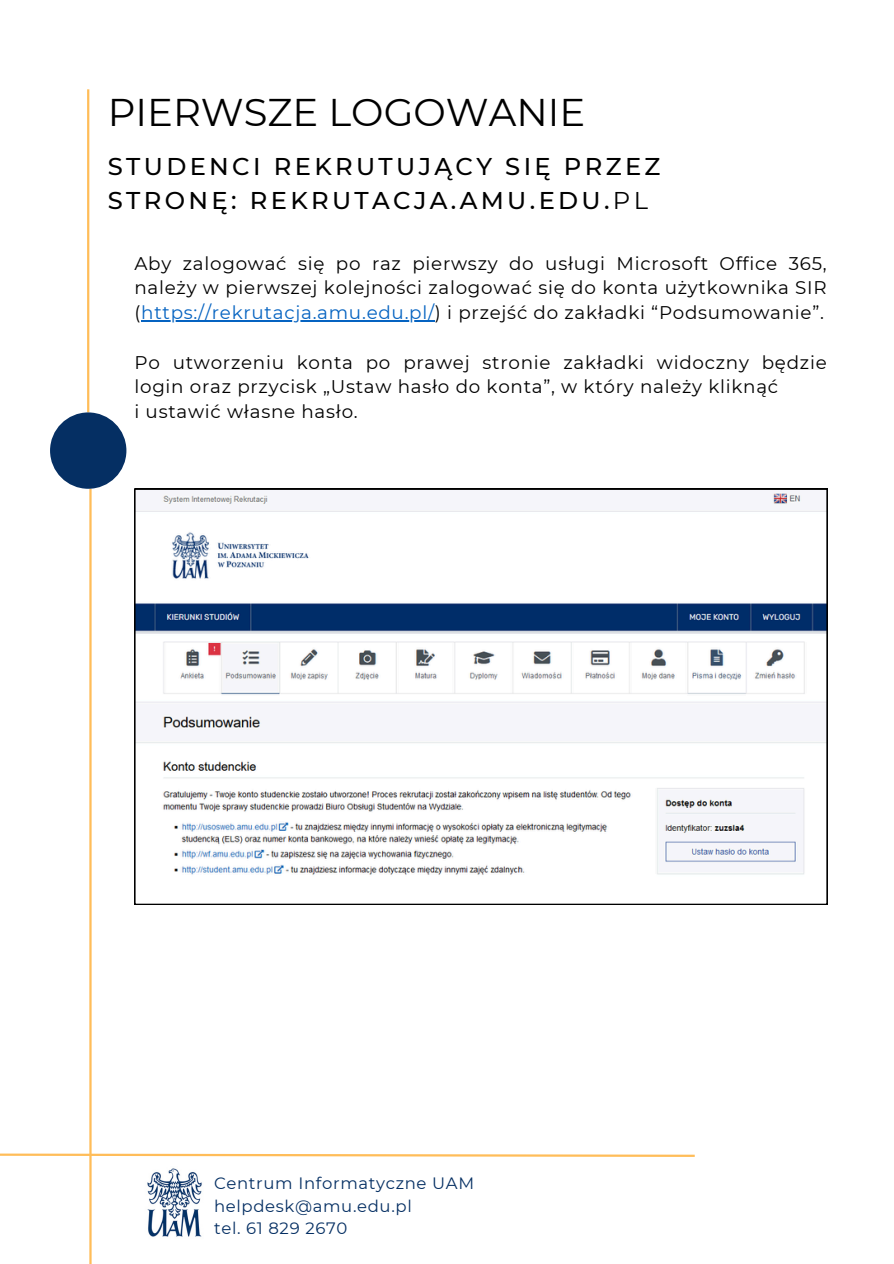
<style>
.page{position:relative;width:894px;height:1264px;background:#fff}
.page>*{position:absolute;margin:0;border:0;box-sizing:border-box;transform-origin:0 0}
.t1{font:38.55px "Montserrat";color:#000}
.t2{font:500 24.15px/33.8px "Montserrat";letter-spacing:.14em;color:#000}
.t3{font:18.3px/24.8px "Montserrat";letter-spacing:.04em;color:#000;text-align:justify}
.t4{font:16.5px/22.5px "Montserrat";letter-spacing:.04em;color:#052f63}
.s1{font-weight:400}
.s2{color:#0563c1}
</style>
<div class="page">
<hr style="left:87px;top:89px;width:2px;height:323px;background:#ffbd59">
<hr style="left:89px;top:489px;width:3px;height:774px;background:#ffbd59">
<div style="left:50px;top:412px;width:76px;height:77px;background:#052f63;border-radius:50%"></div>
<img style="left:147px;top:1168px;width:55px;height:69px">
<svg style="left:0;top:1152px;width:695px;height:5px"></svg>
<svg style="left:134px;top:489px;width:693px;height:415px"></svg>
<hr style="left:141px;top:320px;width:294px;height:1px;background:#0563c1">
<p class="t1" style="left:108px;top:88px;width:478px">PIERWSZE LOGOWANIE</p>
<p class="t2" style="left:108px;top:149px;width:554px">STUDENCI REKRUTUJĄCY SIĘ PRZEZ<br>STRONĘ: REKRUTACJA.AMU.EDU.<span class="s1">PL</span></p>
<h3 class="t3" style="left:134px;top:250px;width:693px">Aby zalogować się po raz pierwszy do usługi Microsoft Office 365, należy w pierwszej kolejności zalogować się do konta użytkownika SIR (<span class="s2">https://rekrutacja.amu.edu.pl/</span>) i przejść do zakładki “Podsumowanie”.</h3>
<h3 class="t3" style="left:134px;top:349px;width:693px">Po utworzeniu konta po prawej stronie zakładki widoczny będzie login oraz przycisk „Ustaw hasło do konta”, w który należy kliknąć</h3>
<p class="t3" style="left:134px;top:399px;width:225px">i ustawić własne hasło.</p>
<p class="t4" style="left:214px;top:1172px;width:261px">Centrum Informatyczne UAM</p>
<p class="t4" style="left:214px;top:1194px;width:199px">helpdesk@amu.edu.pl tel. 61 829 2670</p>
</div>
